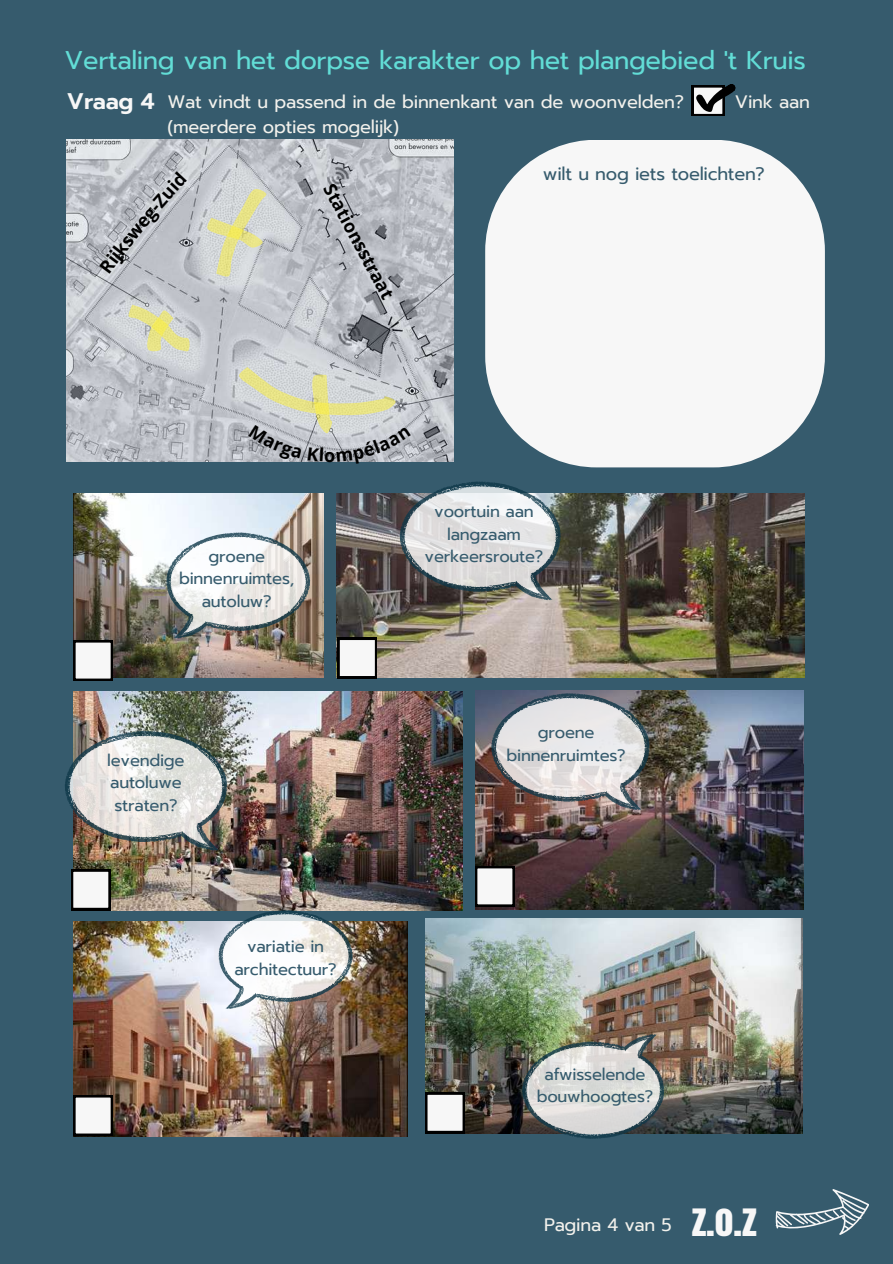
<style>
.page{position:relative;width:893px;height:1264px;background:#fff}
.page>*{position:absolute;margin:0;border:0;box-sizing:border-box;transform-origin:0 0}
.t1{font:37.5px "Anton";color:#f7f7f7}
.t2{font:25.5px "Prompt";letter-spacing:-.015em;color:#62ddd6}
.t3{font:18px "Prompt";letter-spacing:-.015em;color:#f2f1ec}
.t4{font:18px "Prompt";letter-spacing:-.015em;color:#365b6d}
.t5{font:700 18px "Open Sans";color:#000}
.t6{font:16.5px/22.5px "Prompt";letter-spacing:-.015em;color:#365b6d;text-align:center}
.s1{font-weight:600;font-size:22.5px;color:#f7f7f7}
</style>
<div class="page">
<div style="left:0;top:0;width:892px;height:1263px;background:#365b6d"></div>
<svg style="left:485px;top:140px;width:339px;height:327px;background:#e4e8ea"></svg>
<img style="left:66px;top:140px;width:387px;height:321px">
<svg style="left:775px;top:1189px;width:94px;height:46px"></svg>
<img style="left:73px;top:921px;width:334px;height:215px">
<img style="left:337px;top:493px;width:467px;height:185px">
<img style="left:73px;top:692px;width:390px;height:218px">
<img style="left:73px;top:493px;width:250px;height:184px">
<img style="left:425px;top:918px;width:377px;height:215px">
<svg style="left:400px;top:481px;width:160px;height:119px;background:#acafb1"></svg>
<svg style="left:219px;top:910px;width:133px;height:99px;background:#cacccc"></svg>
<img style="left:522px;top:1034px;width:142px;height:104px">
<img style="left:65px;top:730px;width:162px;height:120px">
<img style="left:475px;top:690px;width:328px;height:220px">
<svg style="left:491px;top:693px;width:158px;height:117px;background:#b5b1b2"></svg>
<img style="left:166px;top:532px;width:144px;height:106px">
<div style="left:73px;top:640px;width:40px;height:41px;background:#000"></div>
<svg style="left:75px;top:642px;width:36px;height:37px"></svg>
<svg style="left:337px;top:637px;width:40px;height:41px;background:#bdbdbd"></svg>
<div style="left:71px;top:869px;width:40px;height:41px;background:#000"></div>
<svg style="left:73px;top:871px;width:36px;height:37px"></svg>
<svg style="left:475px;top:866px;width:39px;height:40px;background:#c7c7c7"></svg>
<div style="left:425px;top:1092px;width:40px;height:41px;background:#000"></div>
<svg style="left:427px;top:1094px;width:36px;height:37px"></svg>
<svg style="left:73px;top:1095px;width:40px;height:40px;background:#c2c2c2"></svg>
<svg style="left:127px;top:305px;width:63px;height:47px;background:#d3d5c3"></svg>
<svg style="left:146px;top:310px;width:27px;height:42px"></svg>
<svg style="left:216px;top:188px;width:51px;height:90px;background:#d5d7c3"></svg>
<svg style="left:206px;top:218px;width:57px;height:30px;background:#dddca8"></svg>
<svg style="left:239px;top:367px;width:157px;height:48px;background:#d4d6c1"></svg>
<svg style="left:310px;top:373px;width:22px;height:60px"></svg>
<svg style="left:691px;top:84px;width:44px;height:32px"></svg>
<svg style="left:99px;top:171px;width:88px;height:102px;background:#bcc0c6"></svg>
<svg style="left:248px;top:425px;width:54px;height:35px;background:#b7bac1"></svg>
<svg style="left:308px;top:447px;width:15px;height:14px"></svg>
<svg style="left:336px;top:427px;width:75px;height:35px;background:#bdc0c7"></svg>
<h2 class="t2" style="left:65px;top:41px;width:742px">Vertaling van het dorpse karakter op het plangebied 't Kruis</h2>
<p class="t3" style="left:67px;top:89px;width:618px"><span class="s1">Vraag 4</span> Wat vindt u passend in de binnenkant van de woonvelden?</p>
<p class="t3" style="left:734px;top:89px;width:77px">Vink aan</p>
<p class="t3" style="left:167px;top:113px;width:233px">(meerdere opties mogelijk)</p>
<p class="t5" style="left:340px;top:179px;width:130px;rotate:62deg">Stationsstraat</p>
<p class="t4" style="left:543px;top:160px;width:223px">wilt u nog iets toelichten?</p>
<p class="t5" style="left:324px;top:442px;width:13px">o</p>
<p class="t6" style="left:179px;top:545px;width:117px">groene binnenruimtes, autoluw?</p>
<p class="t6" style="left:107px;top:749px;width:79px;text-align:left">levendige autoluwe straten?</p>
<p class="t6" style="left:234px;top:935px;width:104px">variatie in architectuur?</p>
<p class="t6" style="left:424px;top:500px;width:120px">voortuin aan langzaam verkeersroute?</p>
<p class="t6" style="left:506px;top:721px;width:121px">groene binnenruimtes?</p>
<p class="t6" style="left:536px;top:1062px;width:118px">afwisselende bouwhoogtes?</p>
<p class="t3" style="left:544px;top:1211px;width:129px">Pagina 4 van 5</p>
<h1 class="t1" style="left:691px;top:1193px;width:66px">Z.O.Z</h1>
</div>
